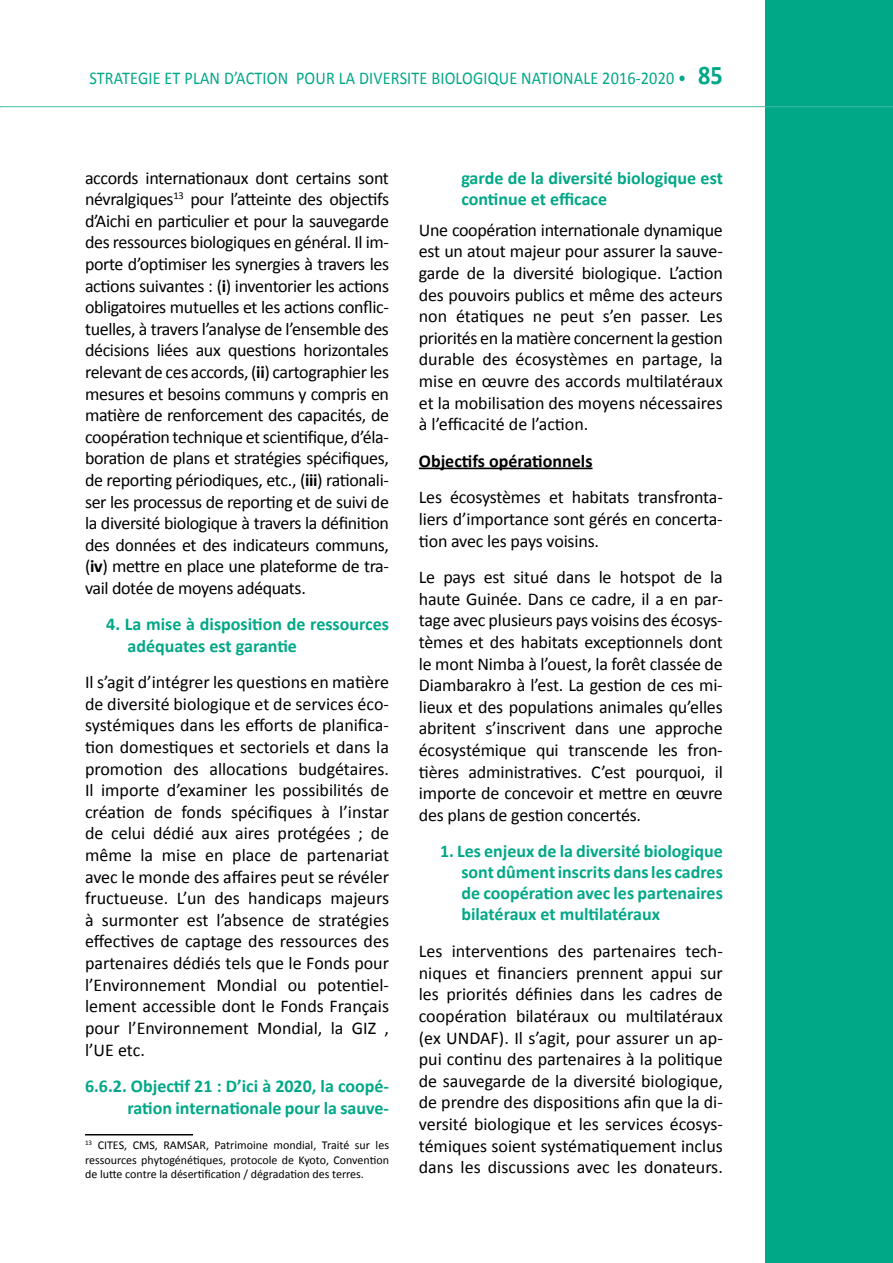
<style>
.page{position:relative;width:893px;height:1263px;background:#fff}
.page>*{position:absolute;margin:0;border:0;box-sizing:border-box;transform-origin:0 0}
.t1{font:18px/21.6px "Calibri";letter-spacing:-.01em;color:#000;text-align:justify}
.t2{font:700 18px/21.6px "Calibri";color:#00a887}
.t3{font:18px "Calibri";letter-spacing:.01em;color:#00a887;scale:.9 1}
.t4{font:700 18px "Calibri";color:#000}
.t5{font:12px/14.4px "Calibri";color:#000;text-align:justify}
.s1{font-weight:700;font-size:27px}
.s2{font-weight:700}
</style>
<div class="page">
<div style="left:765px;top:0;width:128px;height:1263px;background:#00a887"></div>
<hr style="left:0;top:106px;width:893px;height:1px;background:#40bea5">
<hr style="left:85px;top:1134px;width:108px;height:1px;background:#000">
<hr style="left:419px;top:468px;width:173px;height:1px;background:#000">
<p class="t3" style="left:89px;top:67px;width:705px">STRATEGIE ET PLAN D’ACTION POUR LA DIVERSITE BIOLOGIQUE NATIONALE 2016-2020 • <span class="s1">85</span></p>
<p class="t1" style="left:85px;top:167px;width:306px">accords internationaux dont certains sont névralgiques<sup>13</sup> pour l’atteinte des objectifs d’Aichi en particulier et pour la sauvegarde des ressources biologiques en général. Il im&shy;porte d’optimiser les synergies à travers les actions suivantes : (<span class="s2">i</span>) inventorier les actions obligatoires mutuelles et les actions conflic&shy;tuelles, à travers l’analyse de l’ensemble des décisions liées aux questions horizontales relevant de ces accords, (<span class="s2">ii</span>) cartographier les mesures et besoins communs y compris en matière de renforcement des capacités, de coopération technique et scientifique, d’éla&shy;boration de plans et stratégies spécifiques, de reporting périodiques, etc., (<span class="s2">iii</span>) rationali&shy;ser les processus de reporting et de suivi de la diversité biologique à travers la définition des données et des indicateurs communs, (<span class="s2">iv</span>) mettre en place une plateforme de tra&shy;vail dotée de moyens adéquats.</p>
<p class="t2" style="left:128px;top:613px;width:263px;text-indent:-21px">4. La mise à disposition de ressources adéquates est garantie</p>
<p class="t1" style="left:85px;top:671px;width:306px">Il s’agit d’intégrer les questions en matière de diversité biologique et de services éco&shy;systémiques dans les efforts de planifica&shy;tion domestiques et sectoriels et dans la promotion des allocations budgétaires.<br>Il importe d’examiner les possibilités de création de fonds spécifiques à l’instar de celui dédié aux aires protégées ; de même la mise en place de partenariat avec le monde des affaires peut se révéler fructueuse. L’un des handicaps majeurs à surmonter est l’absence de stratégies effectives de captage des ressources des partenaires dédiés tels que le Fonds pour l’Environnement Mondial ou potentiel&shy;lement accessible dont le Fonds Français pour l’Environnement Mondial, la GIZ , l’UE etc.</p>
<p class="t2" style="left:85px;top:1075px;width:306px;text-align:right">6.6.2. Objectif 21 : D’ici à 2020, la coopé&shy;ration internationale pour la sauve-</p>
<p class="t5" style="left:85px;top:1138px;width:306px"><sup>13</sup> CITES, CMS, RAMSAR, Patrimoine mondial, Traité sur les ressources phytogénétiques, protocole de Kyoto, Convention de lutte contre la désertification / dégradation des terres.</p>
<p class="t2" style="left:461px;top:167px;width:263px">garde de la diversité biologique est continue et efficace</p>
<p class="t1" style="left:419px;top:219px;width:306px">Une coopération internationale dynamique est un atout majeur pour assurer la sauve&shy;garde de la diversité biologique. L’action des pouvoirs publics et même des acteurs non étatiques ne peut s’en passer. Les priorités en la matière concernent la gestion durable des écosystèmes en partage, la mise en œuvre des accords multilatéraux et la mobilisation des moyens nécessaires à l’efficacité de l’action.</p>
<p class="t4" style="left:419px;top:449px;width:175px">Objectifs opérationnels</p>
<p class="t1" style="left:419px;top:487px;width:305px">Les écosystèmes et habitats transfronta&shy;liers d’importance sont gérés en concerta&shy;tion avec les pays voisins.</p>
<p class="t1" style="left:419px;top:566px;width:306px">Le pays est situé dans le hotspot de la haute Guinée. Dans ce cadre, il a en par&shy;tage avec plusieurs pays voisins des écosys&shy;tèmes et des habitats exceptionnels dont le mont Nimba à l’ouest, la forêt classée de Diambarakro à l’est. La gestion de ces mi&shy;lieux et des populations animales qu’elles abritent s’inscrivent dans une approche écosystémique qui transcende les fron&shy;tières administratives. C’est pourquoi, il importe de concevoir et mettre en œuvre des plans de gestion concertés.</p>
<p class="t2" style="left:461px;top:840px;width:263px;line-height:21.1px;text-align:justify;text-indent:-21px">1. Les enjeux de la diversité biologique sont dûment inscrits dans les cadres de coopération avec les partenaires bilatéraux et multilatéraux</p>
<p class="t1" style="left:419px;top:940px;width:306px">Les interventions des partenaires tech&shy;niques et financiers prennent appui sur les priorités définies dans les cadres de coopération bilatéraux ou multilatéraux (ex UNDAF). Il s’agit, pour assurer un ap&shy;pui continu des partenaires à la politique de sauvegarde de la diversité biologique, de prendre des dispositions afin que la di&shy;versité biologique et les services écosys&shy;témiques soient systématiquement inclus dans les discussions avec les donateurs.</p>
</div>
